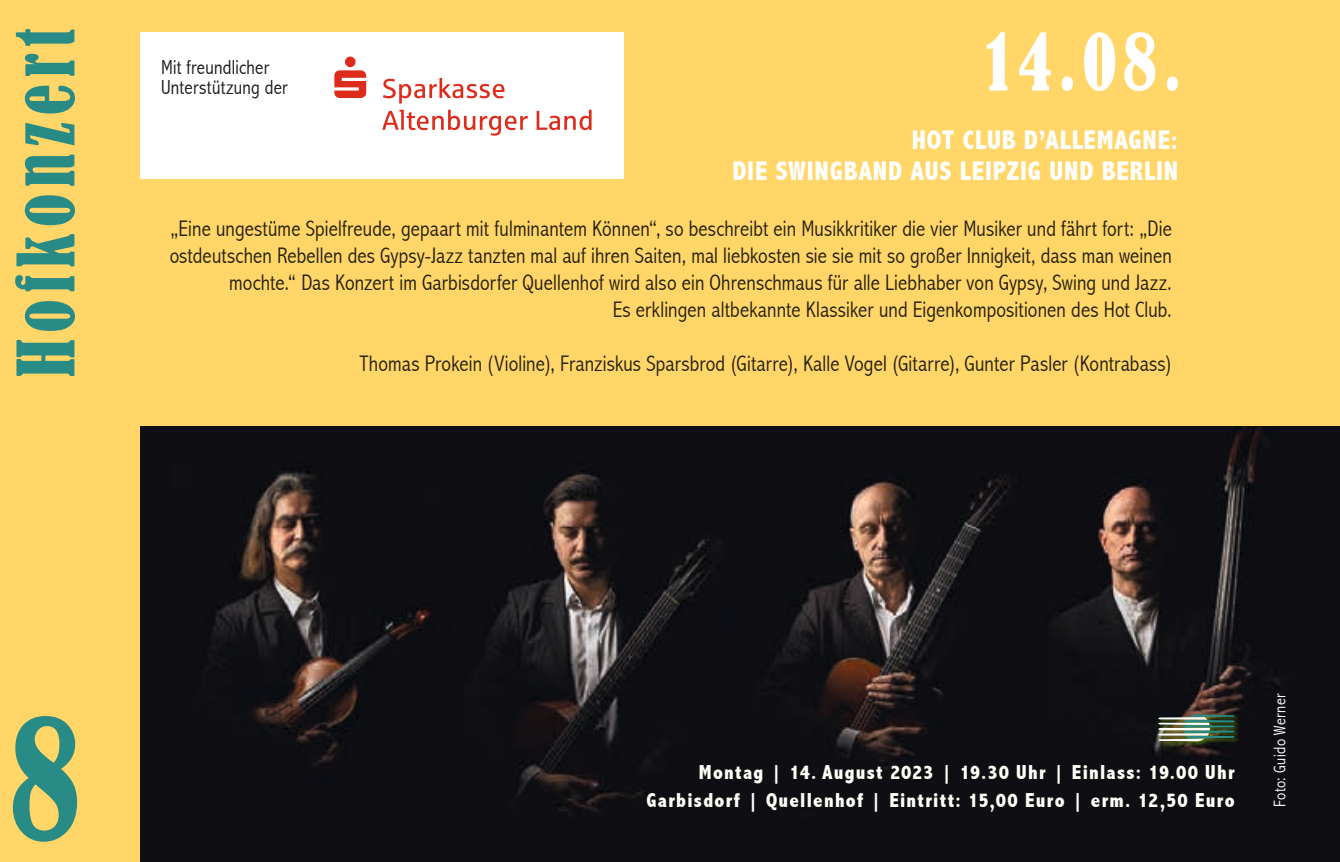
<style>
.page{position:relative;width:1340px;height:862px;background:#fff}
.page>*{position:absolute;margin:0;border:0;box-sizing:border-box;transform-origin:0 0}
.t1{font:condensed 157.05px "Bernard";color:#298b86;scale:.92 1}
.t2{font:condensed 73.58px "Bernard";letter-spacing:.09em;color:#298b86;scale:.94 1}
.t3{font:condensed 73.58px "Bernard";color:#fff;scale:.94 1}
.t4{font:800 condensed 27px/31.5px "Abadi";letter-spacing:.03em;color:#fff;text-align:right}
.t5{font:300 condensed 22.5px/27px "Abadi";letter-spacing:.005em;color:#242423;text-align:right}
.t6{font:800 condensed 20.25px/27.9px "Abadi";letter-spacing:.06em;color:#fffef7;text-align:right}
.t7{font:300 condensed 20.25px/20.2px "Abadi";letter-spacing:.015em;color:#151616}
.t8{font:300 condensed 16.88px "Abadi";letter-spacing:.025em;color:#fff}
</style>
<div class="page">
<div style="left:0;top:0;width:1339px;height:861px;background:#ffd667"></div>
<img style="left:140px;top:426px;width:1199px;height:435px">
<div style="left:1157px;top:713px;width:82px;height:32px;background:#85c902;opacity:.45"></div>
<svg style="left:1157px;top:714px;width:78px;height:27px;background:#69826d"></svg>
<div style="left:140px;top:32px;width:484px;height:147px;background:#fff"></div>
<svg style="left:334px;top:57px;width:32px;height:41px"></svg>
<svg style="left:382px;top:110px;width:146px;height:25px"></svg>
<svg style="left:536px;top:110px;width:55px;height:20px"></svg>
<svg style="left:383px;top:78px;width:121px;height:25px"></svg>
<h2 class="t2" style="left:3px;top:377px;width:373px;rotate:-90deg">Hofkonzert</h2>
<p class="t7" style="left:161px;top:57px;width:128px">Mit freundlicher<br>Unterstützung der</p>
<h2 class="t3" style="left:985px;top:19px;width:210px">14.08.</h2>
<p class="t4" style="left:732px;top:124px;width:447px">HOT CLUB D’ALLEMAGNE:<br>DIE SWINGBAND AUS LEIPZIG UND BERLIN</p>
<p class="t5" style="left:169px;top:215px;width:1004px">„Eine ungestüme Spielfreude, gepaart mit fulminantem Können“, so beschreibt ein Musikkritiker die vier Musiker und fährt fort: „Die ostdeutschen Rebellen des Gypsy-Jazz tanzten mal auf ihren Saiten, mal liebkosten sie sie mit so großer Innigkeit, dass man weinen mochte.“ Das Konzert im Garbisdorfer Quellenhof wird also ein Ohrenschmaus für alle Liebhaber von Gypsy, Swing und Jazz.<br>Es erklingen altbekannte Klassiker und Eigenkompositionen des Hot Club.</p>
<p class="t5" style="left:359px;top:350px;width:813px">Thomas Prokein (Violine), Franziskus Sparsbrod (Gitarre), Kalle Vogel (Gitarre), Gunter Pasler (Kontrabass)</p>
<h1 class="t1" style="left:10px;top:688px;width:78px">8</h1>
<p class="t6" style="left:646px;top:758px;width:589px">Montag | 14. August 2023 | 19.30 Uhr | Einlass: 19.00 Uhr<br>Garbisdorf | Quellenhof | Eintritt: 15,00 Euro | erm. 12,50 Euro</p>
<p class="t8" style="left:1270px;top:806px;width:115px;rotate:-90deg">Foto: Guido Werner</p>
</div>
